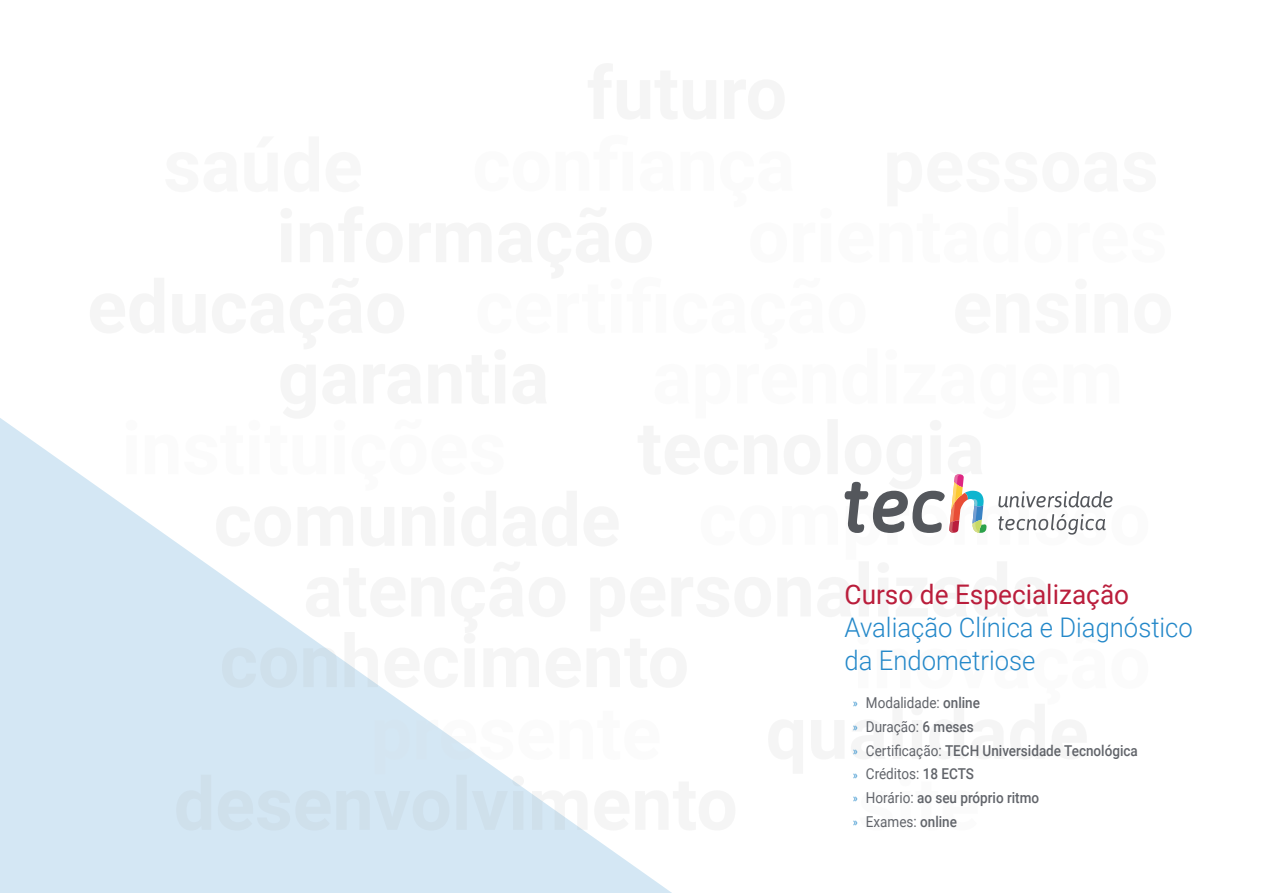
<style>
.page{position:relative;width:1263px;height:893px;background:#fff}
.page>*{position:absolute;margin:0;border:0;box-sizing:border-box;transform-origin:0 0}
.t1{font:300 27px/33px "Roboto";color:#2488c9;scale:.95 1}
.t2{font:27px "Roboto";color:#ba1e3c}
.t3{font:500 15px/23.7px "Roboto";color:#61646a;scale:.9 1}
.s1{font-family:"Myriad Pro";font-weight:400;font-size:12px;color:#2488c9}
.s2{font-weight:400}
</style>
<div class="page">
<svg style="left:0;top:418px;width:672px;height:475px;background:#d9eaf5"></svg>
<svg style="left:306px;top:561px;width:366px;height:71px"></svg>
<svg style="left:222px;top:632px;width:450px;height:56px"></svg>
<svg style="left:176px;top:711px;width:496px;height:119px"></svg>
<svg style="left:90px;top:418px;width:1023px;height:142px"></svg>
<h1 class="t2" style="left:845px;top:575px;width:286px">Curso de Especialização</h1>
<h1 class="t1" style="left:845px;top:610px;width:368px">Avaliação Clínica e Diagnóstico da Endometriose</h1>
<p class="t3" style="left:853px;top:690px;width:318px"><span class="s1">»</span> <span class="s2">Modalidade:</span> online<br><span class="s1">»</span> <span class="s2">Duração:</span> 6 meses<br><span class="s1">»</span> <span class="s2">Certificação:</span> TECH Universidade Tecnológica <span class="s1">»</span> <span class="s2">Créditos:</span> 18 ECTS<br><span class="s1">»</span> <span class="s2">Horário:</span> ao seu próprio ritmo<br><span class="s1">»</span> <span class="s2">Exames:</span> online</p>
</div>
